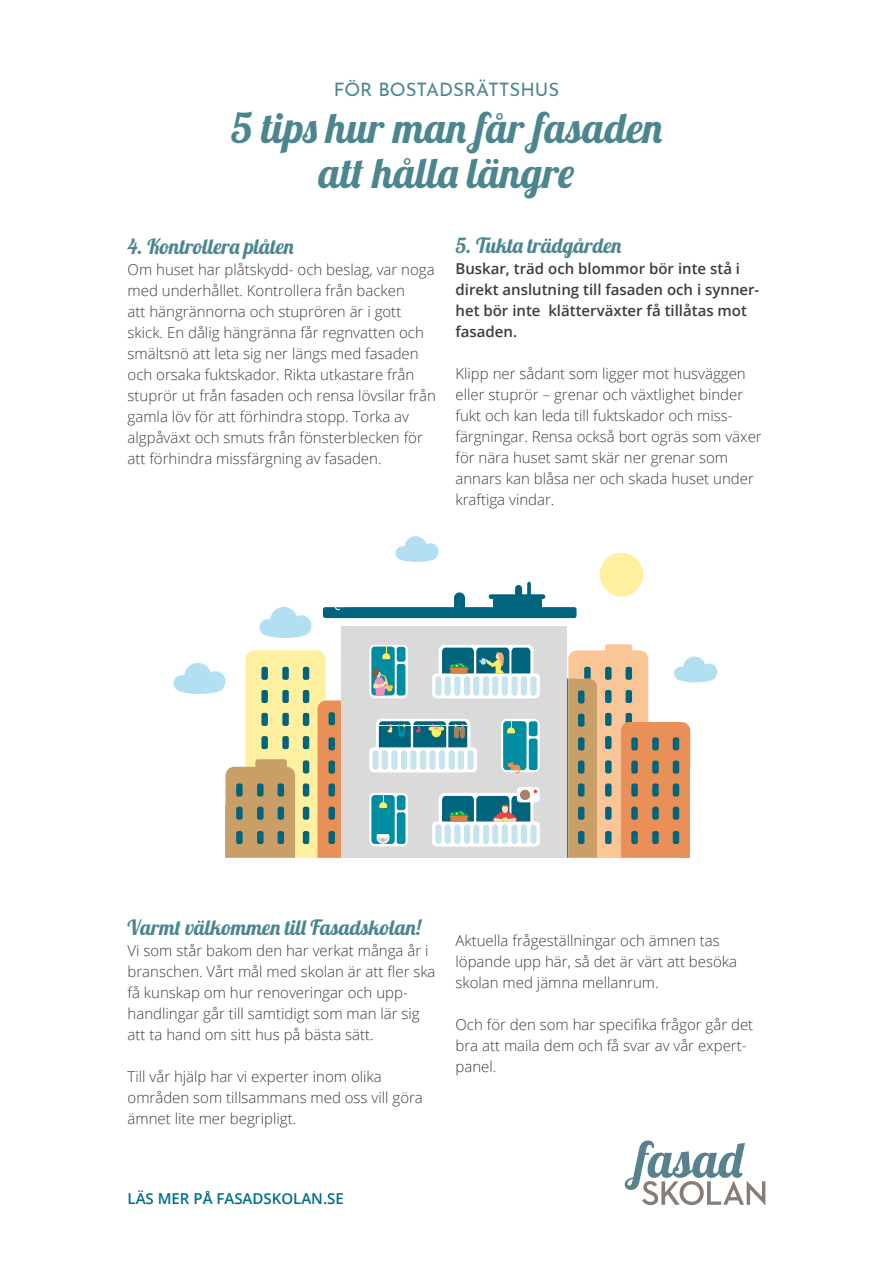
<style>
.page{position:relative;width:893px;height:1263px;background:#fff}
.page>*{position:absolute;margin:0;border:0;box-sizing:border-box;transform-origin:0 0}
.t1{font:42px "Lobster";color:#4b868f}
.t2{font:21px "Lobster";color:#4b868f}
.t3{font:18.6px "Josefin Sans";color:#4b868f}
.t4{font:300 15px/21px "Open Sans";color:#3d3d3c}
.t5{font:600 15px/21px "Open Sans";color:#3d3d3c}
.t6{font:600 15px "Open Sans";color:#006f86}
</style>
<div class="page">
<div style="left:323px;top:607px;width:254px;height:11px;background:#00647c;border-radius:2px"></div>
<div style="left:493px;top:598px;width:48px;height:11px;background:#00647c"></div>
<div style="left:489px;top:594px;width:56px;height:5px;background:#00647c;border-radius:2px"></div>
<svg style="left:527px;top:582px;width:4px;height:13px"></svg>
<div style="left:515px;top:585px;width:7px;height:13px;background:#00647c;border-radius:3px"></div>
<div style="left:454px;top:592px;width:11px;height:22px;background:#00647c;border-radius:5px"></div>
<svg style="left:335px;top:607px;width:12px;height:3px"></svg>
<div style="left:342px;top:626px;width:225px;height:232px;background:#dadada"></div>
<div style="left:369px;top:645px;width:39px;height:53px;background:#fff;border-radius:6px"></div>
<div style="left:371px;top:646px;width:24px;height:49px;background:#008da2;border-radius:3px"></div>
<div style="left:369px;top:793px;width:39px;height:53px;background:#fff;border-radius:6px"></div>
<div style="left:369px;top:747px;width:108px;height:25px;background:#fff;border-radius:4px"></div>
<svg style="left:372px;top:750px;width:7px;height:20px"></svg>
<div style="left:371px;top:795px;width:24px;height:49px;background:#008da2;border-radius:3px"></div>
<div style="left:600px;top:553px;width:43px;height:43px;background:#fff09f;border-radius:50%"></div>
<div style="left:292px;top:615px;width:19px;height:20px;background:#b3dff3;border-radius:50%"></div>
<div style="left:259px;top:619px;width:16px;height:16px;background:#b3dff3;border-radius:50%"></div>
<div style="left:270px;top:607px;width:27px;height:28px;background:#b3dff3;border-radius:50%"></div>
<div style="left:261px;top:625px;width:48px;height:13px;background:#b3dff3;border-radius:50%"></div>
<div style="left:422px;top:543px;width:17px;height:17px;background:#b3dff3;border-radius:50%"></div>
<div style="left:395px;top:546px;width:14px;height:14px;background:#b3dff3;border-radius:50%"></div>
<svg style="left:404px;top:536px;width:23px;height:15px"></svg>
<div style="left:397px;top:551px;width:40px;height:11px;background:#b3dff3;border-radius:50%"></div>
<svg style="left:173px;top:650px;width:169px;height:208px"></svg>
<svg style="left:373px;top:646px;width:345px;height:212px"></svg>
<div style="left:529px;top:721px;width:9px;height:15px;background:#008da2;border-radius:2px"></div>
<div style="left:529px;top:738px;width:9px;height:32px;background:#008da2;border-radius:2px"></div>
<div style="left:397px;top:647px;width:8px;height:15px;background:#008da2;border-radius:2px"></div>
<div style="left:397px;top:664px;width:8px;height:31px;background:#008da2;border-radius:2px"></div>
<div style="left:397px;top:795px;width:8px;height:15px;background:#008da2;border-radius:2px"></div>
<div style="left:397px;top:812px;width:8px;height:32px;background:#008da2;border-radius:2px"></div>
<div style="left:605px;top:644px;width:27px;height:11px;background:#fac597;border-radius:2px"></div>
<div style="left:0;top:787px;width:224px;height:115px;background:#fff"></div>
<div style="left:691px;top:768px;width:202px;height:115px;background:#fff"></div>
<svg style="left:625px;top:1140px;width:140px;height:65px"></svg>
<p class="t3" style="left:334px;top:74px;width:227px">FÖR BOSTADSRÄTTSHUS</p>
<p class="t1" style="left:231px;top:101px;width:434px">5 tips hur man får fasaden</p>
<p class="t1" style="left:319px;top:146px;width:257px">att hålla längre</p>
<p class="t2" style="left:128px;top:233px;width:168px">4. Kontrollera plåten</p>
<p class="t4" style="left:128px;top:259px;width:310px">Om huset har plåtskydd- och beslag, var noga med underhållet. Kontrollera från backen<br>att hängrännorna och stuprören är i gott skick. En dålig hängränna får regnvatten och smältsnö att leta sig ner längs med fasaden och orsaka fuktskador. Rikta utkastare från stuprör ut från fasaden och rensa lövsilar från gamla löv för att förhindra stopp. Torka av algpåväxt och smuts från fönsterblecken för att förhindra missfärgning av fasaden.</p>
<p class="t2" style="left:455px;top:232px;width:168px">5. Tukta trädgården</p>
<p class="t5" style="left:455px;top:257px;width:305px">Buskar, träd och blommor bör inte stå i direkt anslutning till fasaden och i synner&shy;het bör inte klätterväxter få tillåtas mot fasaden.</p>
<p class="t4" style="left:455px;top:362px;width:292px">Klipp ner sådant som ligger mot husväggen eller stuprör – grenar och växtlighet binder fukt och kan leda till fuktskador och miss-</p>
<p class="t4" style="left:455px;top:425px;width:308px">färgningar. Rensa också bort ogräs som växer för nära huset samt skär ner grenar som annars kan blåsa ner och skada huset under kraftiga vindar.</p>
<p class="t2" style="left:128px;top:914px;width:295px">Varmt välkommen till Fasadskolan!</p>
<p class="t4" style="left:128px;top:939px;width:310px">Vi som står bakom den har verkat många år i branschen. Vårt mål med skolan är att fler ska få kunskap om hur renoveringar och upp&shy;handlingar går till samtidigt som man lär sig att ta hand om sitt hus på bästa sätt.</p>
<p class="t4" style="left:128px;top:1065px;width:256px">Till vår hjälp har vi experter inom olika</p>
<p class="t4" style="left:128px;top:1086px;width:297px">områden som tillsammans med oss vill göra ämnet lite mer begripligt.</p>
<p class="t4" style="left:455px;top:930px;width:283px">Aktuella frågeställningar och ämnen tas löpande upp här, så det är värt att besöka skolan med jämna mellanrum.</p>
<p class="t4" style="left:455px;top:1014px;width:299px">Och för den som har specifika frågor går det bra att maila dem och få svar av vår expert&shy;panel.</p>
<p class="t6" style="left:128px;top:1188px;width:218px">LÄS MER PÅ FASADSKOLAN.SE</p>
</div>
